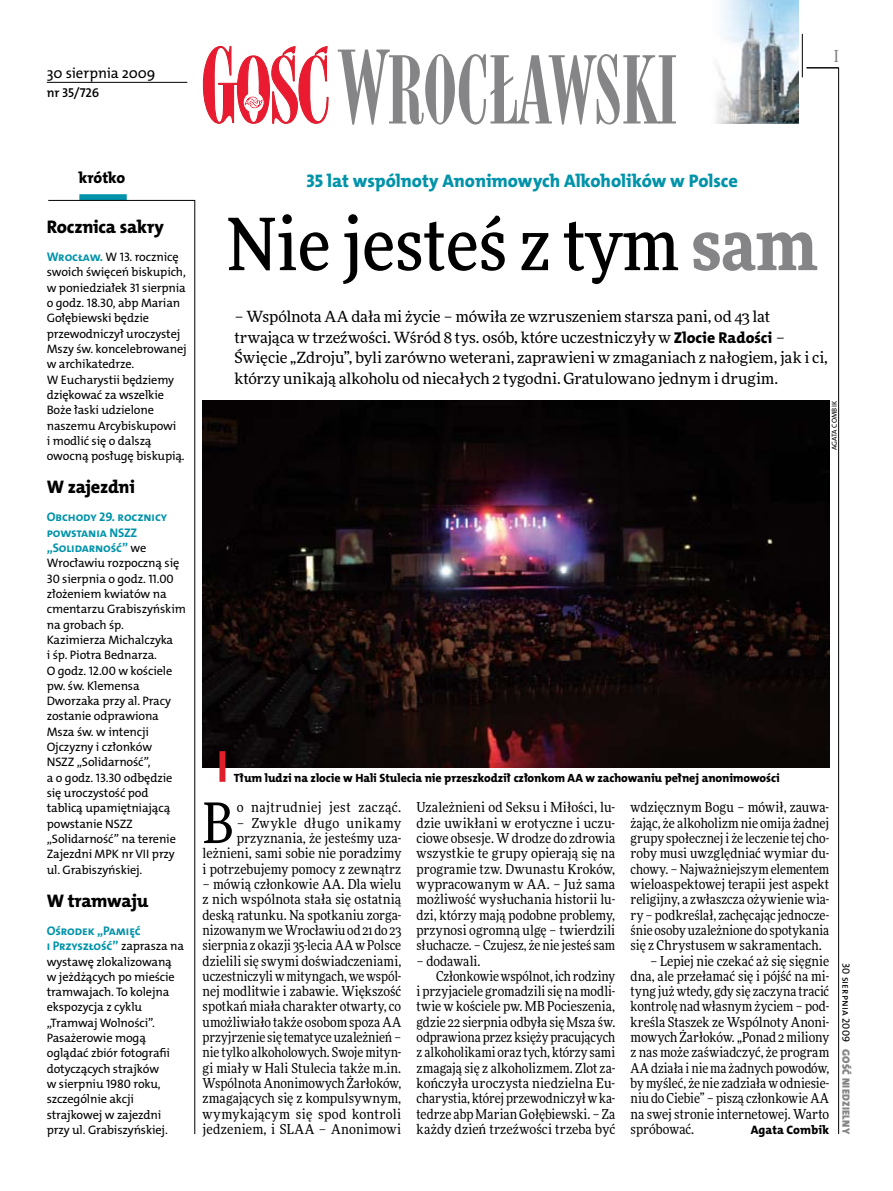
<style>
.page{position:relative;width:893px;height:1191px;background:#fff}
.page>*{position:absolute;margin:0;border:0;box-sizing:border-box;transform-origin:0 0}
.t1{font:500 72px "Freeday Narrow";color:#000}
.t2{font:55.95px "Freeday Narrow News";color:#000}
.t3{font:18.3px "The Mix HP8 Ex Bld";letter-spacing:-.01em;color:#0093aa}
.t4{font:18.3px "The Mix HP8 Ex Bld";letter-spacing:-.015em;color:#000}
.t5{font:500 16.5px "Freeday Narrow";color:#858486;scale:.9 1}
.t6{font:15.75px "The Mix HP8 Ex Bld";letter-spacing:-.005em;color:#000}
.t7{font:15.45px/20.4px "Freeday News";letter-spacing:-.005em;color:#000}
.t8{font:14.85px "The Mix HP5 Plain";color:#000}
.t9{font:13.65px/15.3px "Freeday Narrow News";letter-spacing:.005em;color:#000;text-align:justify}
.t10{font:13.65px "Freeday Narrow News";letter-spacing:.035em;color:#000}
.t11{font:12.9px "The Mix HP6 Se Bld";letter-spacing:-.01em;color:#000}
.t12{font:12.6px/15.3px "The Mix HP7 Bld";letter-spacing:-.01em;color:#0093aa}
.t13{font:12.3px/15.3px "The Mix HP5 Plain";letter-spacing:-.01em;color:#000}
.t14{font:12.3px "The Mix HP8 Ex Bld";letter-spacing:.005em;color:#000}
.t15{font:12px "The Mix HP8 Ex Bld";letter-spacing:-.005em;color:#000}
.t16{font:10.5px "The Mix HP9 Blk";letter-spacing:.025em;color:#858486}
.t17{font:10.5px "The Mix HP5 Plain";letter-spacing:.01em;color:#000}
.t18{font:7.2px "The Mix HP5 Plain";letter-spacing:.005em;color:#000}
.s1{font-family:"The Mix HP7 Bld";font-size:12.6px;color:#0093aa}
.s2{font-family:"The Mix HP5 Plain";font-size:12.3px;color:#000}
.s3{font-weight:900;color:#858486}
.s4{font-family:"The Mix HP8 Ex Bld";font-size:15.75px}
</style>
<div class="page">
<hr style="left:838px;top:68px;width:1px;height:1066px;background:#000">
<hr style="left:802px;top:34px;width:1px;height:43px;background:#000">
<svg style="left:203px;top:46px;width:125px;height:78px"></svg>
<svg style="left:338px;top:50px;width:338px;height:75px"></svg>
<hr style="left:806px;top:68px;width:33px;height:1px;background:#000">
<img style="left:716px;top:0;width:82px;height:123px">
<hr style="left:47px;top:82px;width:140px;height:1px;background:#000">
<img style="left:203px;top:401px;width:626px;height:366px">
<div style="left:219px;top:751px;width:6px;height:31px;background:#df1f2a"></div>
<div style="left:79px;top:194px;width:48px;height:6px;background:#0093aa"></div>
<svg style="left:48px;top:200px;width:147px;height:934px"></svg>
<p class="t8" style="left:47px;top:63px;width:110px">30 sierpnia 2009</p>
<p class="t11" style="left:47px;top:85px;width:54px">nr 35/726</p>
<p class="t5" style="left:834px;top:46px;width:6px">I</p>
<p class="t6" style="left:79px;top:168px;width:48px">krótko</p>
<h3 class="t4" style="left:47px;top:215px;width:119px">Rocznica sakry</h3>
<p class="t13" style="left:47px;top:249px;width:142px"><span class="s1">Wrocław.</span> W 13. rocznicę swoich święceń biskupich, w poniedziałek 31 sierpnia o godz. 18.30, abp Marian<br>Gołębiewski będzie przewodniczył uroczystej<br>Mszy św. koncelebrowanej w archikatedrze.<br>W Eucharystii będziemy dziękować za wszelkie<br>Boże łaski udzielone naszemu Arcybiskupowi<br>i modlić się o dalszą owocną posługę biskupią.</p>
<h3 class="t4" style="left:47px;top:475px;width:89px">W zajezdni</h3>
<p class="t12" style="left:47px;top:509px;width:122px">Obchody 29. rocznicy powstania NSZZ „Solidarność” <span class="s2">we</span></p>
<p class="t13" style="left:47px;top:555px;width:141px">Wrocławiu rozpoczną się<br>30 sierpnia o godz. 11.00 złożeniem kwiatów na cmentarzu Grabiszyńskim na grobach śp.<br>Kazimierza Michalczyka<br>i śp. Piotra Bednarza.<br>O godz. 12.00 w kościele pw. św. Klemensa<br>Dworzaka przy al. Pracy zostanie odprawiona<br>Msza św. w intencji<br>Ojczyzny i członków<br>NSZZ „Solidarność”,<br>a o godz. 13.30 odbędzie się uroczystość pod tablicą upamiętniającą powstanie NSZZ „Solidarność” na terenie<br>Zajezdni MPK nr VII przy ul. Grabiszyńskiej.</p>
<h3 class="t4" style="left:47px;top:888px;width:103px">W tramwaju</h3>
<p class="t12" style="left:47px;top:923px;width:139px">Ośrodek „Pamięć<br>i Przyszłość” <span class="s2">zaprasza na</span></p>
<p class="t13" style="left:47px;top:953px;width:130px">wystawę zlokalizowaną w jeżdżących po mieście tramwajach. To kolejna ekspozycja z cyklu „Tramwaj Wolności”.<br>Pasażerowie mogą oglądać zbiór fotografii dotyczących strajków<br>w sierpniu 1980 roku, szczególnie akcji strajkowej w zajezdni przy ul. Grabiszyńskiej.</p>
<h3 class="t3" style="left:306px;top:169px;width:433px">35 lat wspólnoty Anonimowych Alkoholików w Polsce</h3>
<h1 class="t1" style="left:227px;top:199px;width:591px">Nie jesteś z tym <span class="s3">sam</span></h1>
<p class="t7" style="left:234px;top:306px;width:595px">– Wspólnota AA dała mi życie – mówiła ze wzruszeniem starsza pani, od 43 lat trwająca w trzeźwości. Wśród 8 tys. osób, które uczestniczyły w <span class="s4">Zlocie Radości</span> – Święcie „Zdroju”, byli zarówno weterani, zaprawieni w zmaganiach z nałogiem, jak i ci, którzy unikają alkoholu od niecałych 2 tygodni. Gratulowano jednym i drugim.</p>
<p class="t18" style="left:830px;top:450px;width:51px;rotate:-90deg">Agata Combik</p>
<p class="t15" style="left:234px;top:770px;width:547px">Tłum ludzi na zlocie w Hali Stulecia nie przeszkodził członkom AA w zachowaniu pełnej anonimowości</p>
<h2 class="t2" style="left:203px;top:788px;width:32px">B</h2>
<p class="t10" style="left:237px;top:799px;width:166px">o najtrudniej jest zacząć.</p>
<p class="t9" style="left:203px;top:815px;width:200px;text-align:right">– Zwykle długo unikamy przyznania, że jesteśmy uza&shy;leżnieni, sami sobie nie poradzimy i potrzebujemy pomocy z zewnątrz</p>
<p class="t9" style="left:203px;top:876px;width:200px">– mówią członkowie AA. Dla wielu z nich wspólnota stała się ostatnią deską ratunku. Na spotkaniu zorga&shy;nizowanym we Wrocławiu od 21 do 23 sierpnia z okazji 35-lecia AA w Polsce dzielili się swymi doświadczeniami, uczestniczyli w mityngach, we wspól&shy;nej modlitwie i zabawie. Większość spotkań miała charakter otwarty, co umożliwiało także osobom spoza AA przyjrzenie się tematyce uzależnień – nie tylko alkoholowych. Swoje mityn&shy;gi miały w Hali Stulecia także m.in.<br>Wspólnota Anonimowych Żarłoków, zmagających się z kompulsywnym, wymykającym się spod kontroli jedzeniem, i SLAA – Anonimowi</p>
<p class="t9" style="left:417px;top:799px;width:200px">Uzależnieni od Seksu i Miłości, lu&shy;dzie uwikłani w erotyczne i uczu&shy;ciowe obsesje. W drodze do zdrowia wszystkie te grupy opierają się na programie tzw. Dwunastu Kroków, wypracowanym w AA. – Już sama możliwość wysłuchania historii lu&shy;dzi, którzy mają podobne problemy, przynosi ogromną ulgę – twierdzili słuchacze. – Czujesz, że nie jesteś sam</p>
<p class="t9" style="left:417px;top:953px;width:65px">– dodawali.</p>
<p class="t9" style="left:436px;top:968px;width:181px">Członkowie wspólnot, ich rodziny</p>
<p class="t9" style="left:417px;top:983px;width:200px">i przyjaciele gromadzili się na modli-</p>
<p class="t9" style="left:417px;top:998px;width:200px">twie w kościele pw. MB Pocieszenia,</p>
<p class="t9" style="left:417px;top:1014px;width:200px">gdzie 22 sierpnia odbyła się Msza św.</p>
<p class="t9" style="left:417px;top:1029px;width:200px">odprawiona przez księży pracujących</p>
<p class="t9" style="left:417px;top:1044px;width:200px">z alkoholikami oraz tych, którzy sami</p>
<p class="t9" style="left:417px;top:1060px;width:200px">zmagają się z alkoholizmem. Zlot za-</p>
<p class="t9" style="left:417px;top:1075px;width:200px">kończyła uroczysta niedzielna Eu-</p>
<p class="t9" style="left:417px;top:1090px;width:200px">charystia, której przewodniczył w ka-</p>
<p class="t9" style="left:417px;top:1106px;width:200px">tedrze abp Marian Gołębiewski. – Za</p>
<p class="t9" style="left:417px;top:1121px;width:200px">każdy dzień trzeźwości trzeba być</p>
<p class="t9" style="left:630px;top:799px;width:200px">wdzięcznym Bogu – mówił, zauwa&shy;żając, że alkoholizm nie omija żadnej grupy społecznej i że leczenie tej cho&shy;roby musi uwzględniać wymiar du&shy;chowy. – Najważniejszym elementem wieloaspektowej terapii jest aspekt religijny, a zwłaszcza ożywienie wia&shy;ry – podkreślał, zachęcając jednocze&shy;śnie osoby uzależnione do spotykania się z Chrystusem w sakramentach.</p>
<p class="t9" style="left:630px;top:953px;width:200px;text-indent:20px">– Lepiej nie czekać aż się sięgnie dna, ale przełamać się i pójść na mi&shy;tyng już wtedy, gdy się zaczyna tracić kontrolę nad własnym życiem – pod&shy;kreśla Staszek ze Wspólnoty Anoni&shy;mowych Żarłoków. „Ponad 2 miliony z nas może zaświadczyć, że program AA działa i nie ma żadnych powodów, by myśleć, że nie zadziała w odniesie&shy;niu do Ciebie” – piszą członkowie AA na swej stronie internetowej. Warto spróbować.</p>
<p class="t14" style="left:751px;top:1122px;width:80px">Agata Combik</p>
<p class="t17" style="left:853px;top:962px;width:81px;rotate:90deg">30 sierpnia 2009</p>
<p class="t16" style="left:853px;top:1049px;width:86px;rotate:90deg">Gość Niedzielny</p>
</div>
